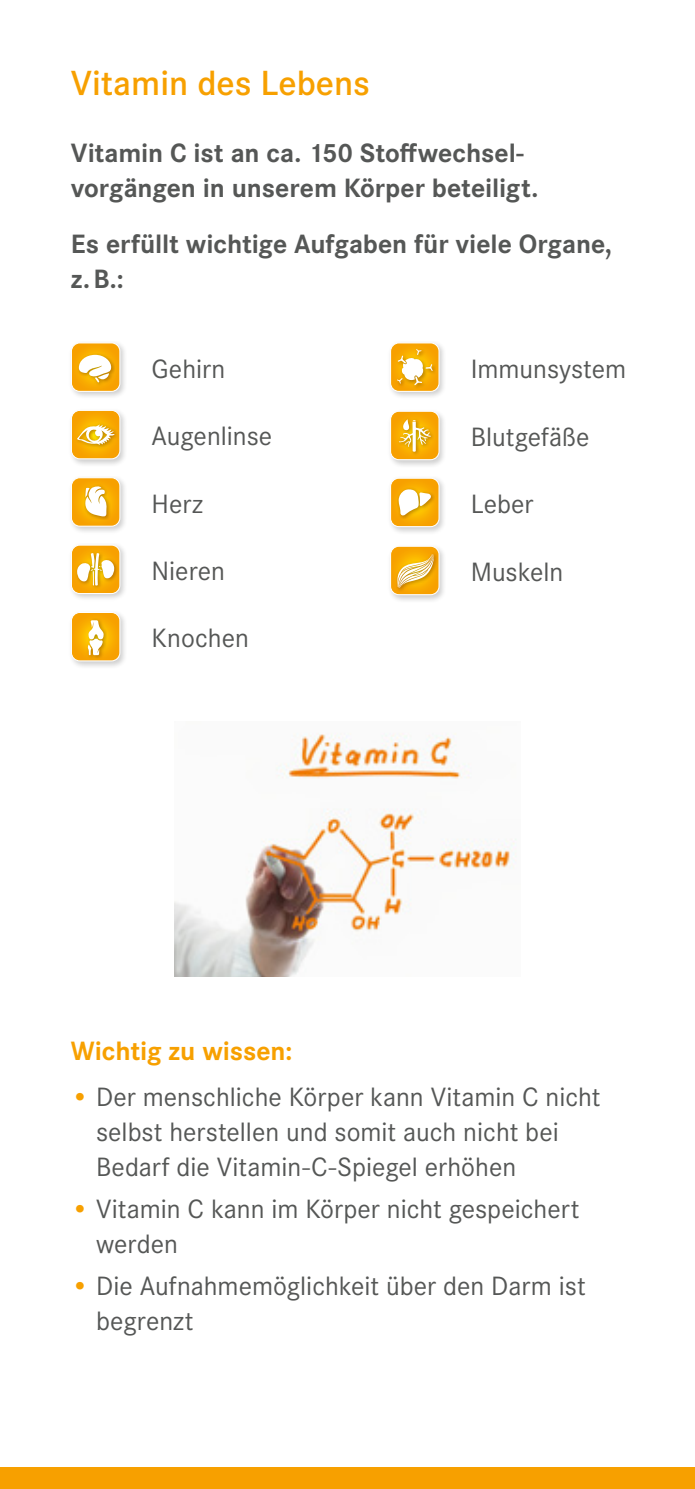
<style>
.page{position:relative;width:695px;height:1489px;background:#fff}
.page>*{position:absolute;margin:0;border:0;box-sizing:border-box;transform-origin:0 0}
.t1{font:600 36.25px "Corporate S Pro";color:#f7a000}
.t2{font:27.5px/35px "Corporate S Pro";color:#555756}
.t3{font:700 27.5px/35px "Corporate S Pro";letter-spacing:-.005em;color:#555756}
.t4{font:700 27.5px "Corporate S Pro";letter-spacing:-.005em;color:#f7a000}
.s1{color:#f7a000}
</style>
<div class="page">
<div style="left:0;top:1467px;width:694px;height:21px;background:#f7a000"></div>
<div style="left:69px;top:611px;width:58px;height:58px;background:#000;opacity:.2"></div>
<svg style="left:71px;top:612px;width:49px;height:49px"></svg>
<div style="left:69px;top:543px;width:58px;height:58px;background:#000;opacity:.2"></div>
<div style="left:71px;top:544px;width:49px;height:50px;border:1px solid #fff;border-radius:8px"></div>
<svg style="left:71px;top:545px;width:49px;height:48px"></svg>
<div style="left:69px;top:476px;width:58px;height:58px;background:#000;opacity:.2"></div>
<svg style="left:71px;top:477px;width:49px;height:49px"></svg>
<div style="left:69px;top:341px;width:58px;height:58px;background:#000;opacity:.2"></div>
<div style="left:71px;top:342px;width:49px;height:50px;border:1px solid #fff;border-radius:8px"></div>
<svg style="left:71px;top:343px;width:49px;height:48px"></svg>
<div style="left:69px;top:409px;width:58px;height:58px;background:#000;opacity:.2"></div>
<svg style="left:71px;top:410px;width:49px;height:49px;background:#f5b835"></svg>
<div style="left:387px;top:476px;width:59px;height:58px;background:#000;opacity:.2"></div>
<div style="left:390px;top:477px;width:49px;height:50px;border:1px solid #fff;border-radius:8px"></div>
<svg style="left:390px;top:478px;width:49px;height:48px"></svg>
<div style="left:387px;top:409px;width:59px;height:59px;background:#000;opacity:.2"></div>
<svg style="left:390px;top:411px;width:49px;height:48px;background:#f4b62e"></svg>
<div style="left:387px;top:341px;width:59px;height:58px;background:#000;opacity:.2"></div>
<div style="left:390px;top:342px;width:49px;height:50px;border:1px solid #fff;border-radius:8px"></div>
<svg style="left:390px;top:343px;width:49px;height:48px"></svg>
<div style="left:387px;top:544px;width:59px;height:58px;background:#000;opacity:.2"></div>
<div style="left:390px;top:545px;width:49px;height:50px;border:1px solid #fff;border-radius:8px"></div>
<svg style="left:390px;top:546px;width:49px;height:48px;background:#f3b83b"></svg>
<img style="left:174px;top:733px;width:343px;height:243px">
<h1 class="t1" style="left:71px;top:56px;width:300px">Vitamin des Lebens</h1>
<p class="t3" style="left:71px;top:133px;width:469px">Vitamin C ist an ca. 150 Stoffwechsel&shy;vorgängen in unserem Körper beteiligt.</p>
<p class="t3" style="left:71px;top:224px;width:542px">Es erfüllt wichtige Aufgaben für viele Organe, z.B.:</p>
<p class="t2" style="left:151px;top:349px;width:75px">Gehirn</p>
<p class="t2" style="left:470px;top:349px;width:157px">Immunsystem</p>
<p class="t2" style="left:151px;top:416px;width:122px">Augenlinse</p>
<p class="t2" style="left:470px;top:417px;width:120px">Blutgefäße</p>
<p class="t2" style="left:151px;top:484px;width:53px">Herz</p>
<p class="t2" style="left:470px;top:484px;width:64px">Leber</p>
<p class="t2" style="left:151px;top:551px;width:75px">Nieren</p>
<p class="t2" style="left:470px;top:552px;width:94px">Muskeln</p>
<p class="t2" style="left:151px;top:618px;width:99px">Knochen</p>
<p class="t4" style="left:71px;top:1029px;width:223px">Wichtig zu wissen:</p>
<p class="t2" style="left:96px;top:1077px;width:506px;text-indent:-25px"><span class="s1">•</span> Der menschliche Körper kann Vitamin C nicht selbst herstellen und somit auch nicht bei<br>Bedarf die Vitamin-C-Spiegel erhöhen</p>
<p class="t2" style="left:96px;top:1189px;width:484px;text-indent:-25px"><span class="s1">•</span> Vitamin C kann im Körper nicht gespeichert werden</p>
<p class="t2" style="left:96px;top:1266px;width:491px;text-indent:-25px"><span class="s1">•</span> Die Aufnahmemöglichkeit über den Darm ist begrenzt</p>
</div>
